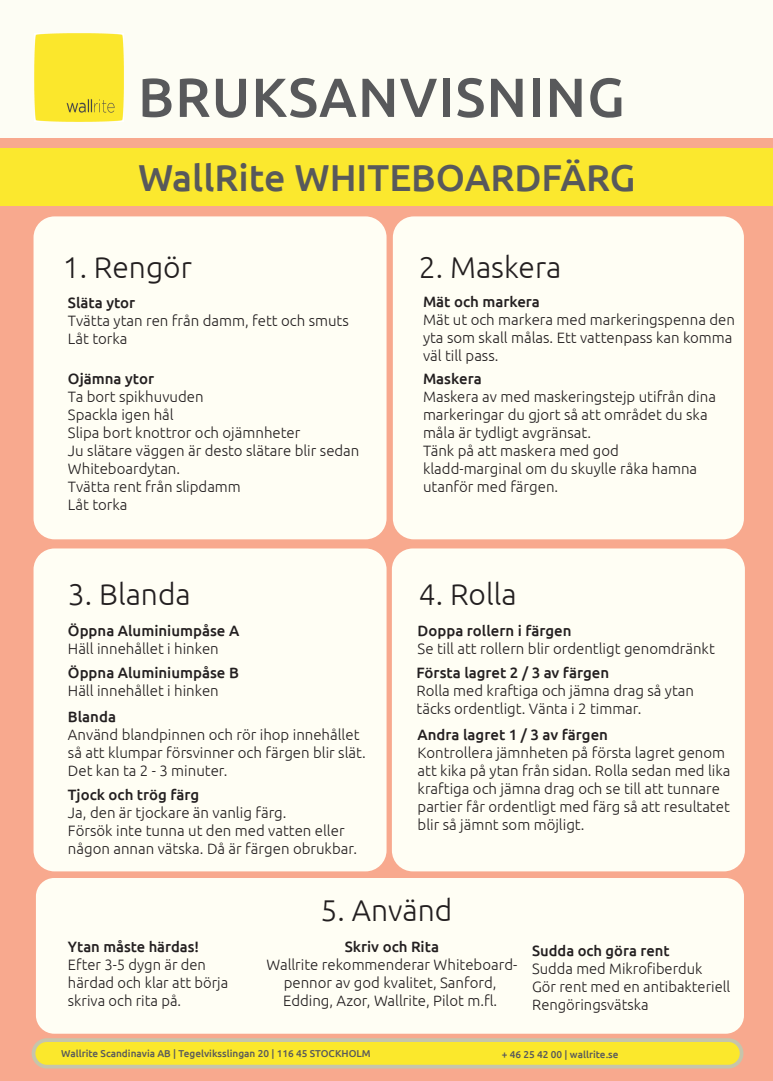
<style>
.page{position:relative;width:773px;height:1081px;background:#fff}
.page>*{position:absolute;margin:0;border:0;box-sizing:border-box;transform-origin:0 0}
.t1{font:500 55px "Ubuntu";letter-spacing:.02em;color:#58595b}
.t2{font:500 37.5px "Ubuntu";color:#58595b}
.t3{font:300 30px "Ubuntu";color:#231f20}
.t4{font:300 15px/18px "Ubuntu";color:#231f20}
.t5{font:500 15px "Ubuntu";color:#231f20}
.t6{font:500 10px "Ubuntu";color:#58595b}
</style>
<div class="page">
<div style="left:0;top:0;width:772px;height:138px;background:#fdfdf4"></div>
<div style="left:0;top:138px;width:772px;height:943px;background:#f8a98e"></div>
<div style="left:35px;top:33px;width:88px;height:89px;background:#fbe72c"></div>
<div style="left:0;top:149px;width:772px;height:57px;background:#fbe82e"></div>
<div style="left:36px;top:878px;width:707px;height:155px;background:#fffef4;border-radius:18px"></div>
<div style="left:34px;top:216px;width:352px;height:323px;background:#fffef4;border-radius:21px"></div>
<div style="left:393px;top:216px;width:350px;height:323px;background:#fffef4;border-radius:21px"></div>
<div style="left:34px;top:1040px;width:707px;height:26px;background:#fbe82c;border-radius:13px"></div>
<div style="left:32px;top:1038px;width:711px;height:30px;border:4px solid #c6c5ab;border-radius:13px"></div>
<div style="left:34px;top:548px;width:352px;height:323px;background:#fffef4;border-radius:21px"></div>
<div style="left:392px;top:548px;width:352px;height:323px;background:#fffef4;border-radius:21px"></div>
<h1 class="t1" style="left:138px;top:63px;width:488px">BRUKSANVISNING</h1>
<h2 class="t2" style="left:138px;top:154px;width:498px">WallRite WHITEBOARDFÄRG</h2>
<h3 class="t3" style="left:63px;top:249px;width:131px">1. Rengör</h3>
<h3 class="t3" style="left:419px;top:249px;width:144px">2. Maskera</h3>
<p class="t5" style="left:68px;top:293px;width:69px">Släta ytor</p>
<p class="t4" style="left:68px;top:312px;width:282px">Tvätta ytan ren från damm, fett och smuts<br>Låt torka</p>
<p class="t5" style="left:68px;top:369px;width:88px">Ojämna ytor</p>
<p class="t4" style="left:68px;top:388px;width:293px">Ta bort spikhuvuden<br>Spackla igen hål<br>Slipa bort knottror och ojämnheter<br>Ju slätare väggen är desto slätare blir sedan<br>Whiteboardytan.<br>Tvätta rent från slipdamm<br>Låt torka</p>
<h3 class="t3" style="left:68px;top:577px;width:124px">3. Blanda</h3>
<p class="t5" style="left:68px;top:621px;width:173px">Öppna Aluminiumpåse A</p>
<p class="t4" style="left:68px;top:639px;width:152px">Häll innehållet i hinken</p>
<p class="t5" style="left:68px;top:663px;width:172px">Öppna Aluminiumpåse B</p>
<p class="t4" style="left:68px;top:681px;width:152px">Häll innehållet i hinken</p>
<p class="t5" style="left:68px;top:707px;width:50px">Blanda</p>
<p class="t4" style="left:68px;top:725px;width:299px">Använd blandpinnen och rör ihop innehållet så att klumpar försvinner och färgen blir slät.<br>Det kan ta 2 - 3 minuter.</p>
<p class="t5" style="left:68px;top:785px;width:133px">Tjock och trög färg</p>
<p class="t4" style="left:68px;top:803px;width:290px">Ja, den är tjockare än vanlig färg.<br>Försök inte tunna ut den med vatten eller någon annan vätska. Då är färgen obrukbar.</p>
<p class="t5" style="left:423px;top:292px;width:118px">Mät och markera</p>
<p class="t4" style="left:423px;top:310px;width:313px">Mät ut och markera med markeringspenna den yta som skall målas. Ett vattenpass kan komma väl till pass.</p>
<p class="t5" style="left:423px;top:369px;width:60px">Maskera</p>
<p class="t4" style="left:423px;top:388px;width:294px">Maskera av med maskeringstejp utifrån dina markeringar du gjort så att området du ska måla är tydligt avgränsat.<br>Tänk på att maskera med god kladd-marginal om du skuylle råka hamna utanför med färgen.</p>
<h3 class="t3" style="left:419px;top:577px;width:99px">4. Rolla</h3>
<p class="t5" style="left:417px;top:621px;width:155px">Doppa rollern i färgen</p>
<p class="t4" style="left:417px;top:639px;width:299px">Se till att rollern blir ordentligt genomdränkt</p>
<p class="t5" style="left:416px;top:663px;width:194px">Första lagret 2 / 3 av färgen</p>
<p class="t4" style="left:416px;top:681px;width:279px">Rolla med kraftiga och jämna drag så ytan täcks ordentligt. Vänta i 2 timmar.</p>
<p class="t5" style="left:417px;top:725px;width:192px">Andra lagret 1 / 3 av färgen</p>
<p class="t4" style="left:417px;top:743px;width:314px">Kontrollera jämnheten på första lagret genom att kika på ytan från sidan. Rolla sedan med lika kraftiga och jämna drag och se till att tunnare partier får ordentligt med färg så att resultatet blir så jämnt som möjligt.</p>
<p class="t5" style="left:68px;top:937px;width:133px">Ytan måste härdas!</p>
<p class="t4" style="left:68px;top:955px;width:162px">Efter 3-5 dygn är den härdad och klar att börja skriva och rita på.</p>
<h3 class="t3" style="left:320px;top:892px;width:133px">5. Använd</h3>
<p class="t5" style="left:344px;top:937px;width:96px">Skriv och Rita</p>
<p class="t4" style="left:266px;top:955px;width:252px;text-align:center">Wallrite rekommenderar Whiteboard&shy;pennor av god kvalitet, Sanford,<br>Edding, Azor, Wallrite, Pilot m.fl.</p>
<p class="t5" style="left:532px;top:941px;width:139px">Sudda och göra rent</p>
<p class="t4" style="left:532px;top:959px;width:200px">Sudda med Mikrofiberduk<br>Gör rent med en antibakteriell<br>Rengöringsvätska</p>
<p class="t6" style="left:61px;top:1047px;width:311px">Wallrite Scandinavia AB | Tegelviksslingan 20 | 116 45 STOCKHOLM</p>
<p class="t6" style="left:501px;top:1048px;width:118px">+ 46 25 42 00 | wallrite.se</p>
</div>
